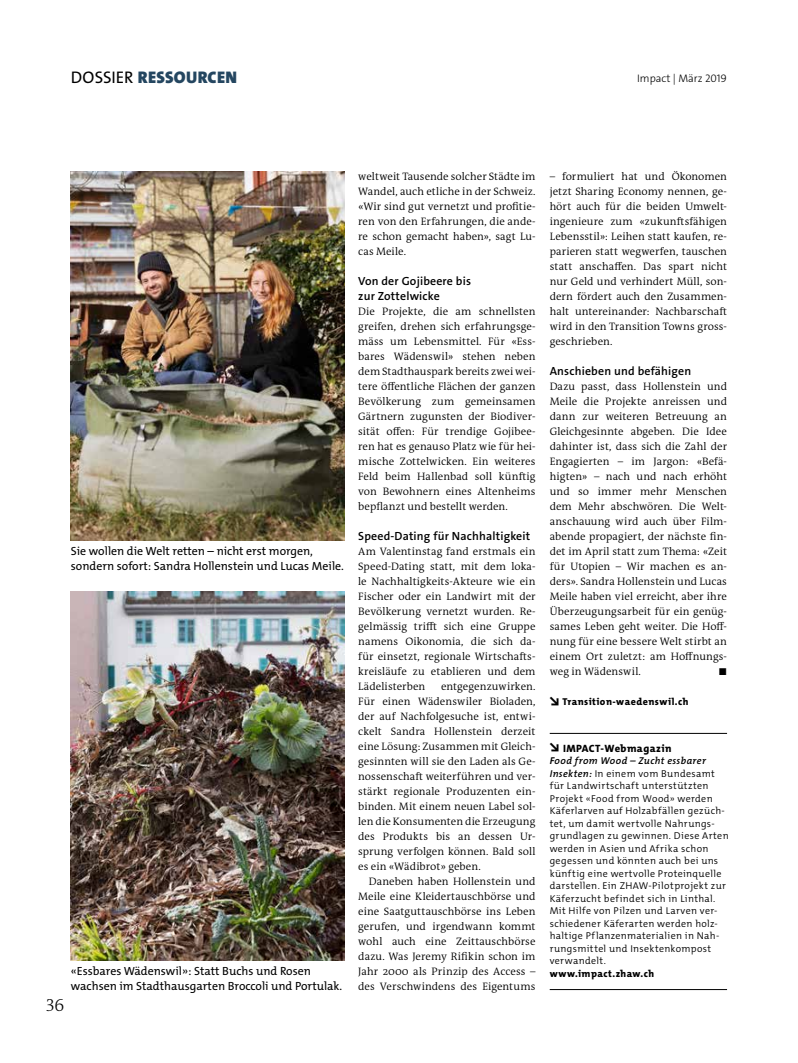
<style>
.page{position:relative;width:798px;height:1063px;background:#fff}
.page>*{position:absolute;margin:0;border:0;box-sizing:border-box;transform-origin:0 0}
.t1{font:300 17.5px "The Antiqua B W3";color:#000}
.t2{font:900 16.88px "The Sans Os F";letter-spacing:.02em;color:#244660}
.t3{font:11.88px/15px "The Mix Os F";color:#000}
.t4{font:600 11.88px/15px "The Sans Os F";letter-spacing:.015em;color:#000}
.t5{font:300 11px "The Sans Os F";color:#000}
.t6{font:300 10.88px/15px "The Antiqua B W4";letter-spacing:.005em;color:#000;text-align:justify}
.t7{font:800 10.62px "The Mix Os F";letter-spacing:.04em;color:#000}
.t8{font:300 10px/12.5px "The Mix Os F";letter-spacing:.035em;color:#000}
.t9{font:800 10px "The Mix Os F";letter-spacing:.04em;color:#000}
.s1{font-weight:400;color:#000}
.s2{font-weight:900;font-size:11.88px}
.s3{font-weight:700;font-style:italic}
.s4{font-weight:600;font-style:italic}
</style>
<div class="page">
<img style="left:71px;top:172px;width:273px;height:368px">
<img style="left:71px;top:592px;width:273px;height:368px">
<hr style="left:549px;top:733px;width:177px;height:1px;background:#000">
<hr style="left:549px;top:989px;width:177px;height:1px;background:#000">
<h2 class="t2" style="left:71px;top:67px;width:168px"><span class="s1">DOSSIER</span> RESSOURCEN</h2>
<p class="t5" style="left:637px;top:72px;width:91px">Impact | März 2019</p>
<p class="t3" style="left:71px;top:544px;width:274px">Sie wollen die Welt retten – nicht erst morgen, sondern sofort: Sandra Hollenstein und Lucas Meile.</p>
<p class="t3" style="left:71px;top:964px;width:272px">«Essbares Wädenswil»: Statt Buchs und Rosen wachsen im Stadthausgarten Broccoli und Portulak.</p>
<h1 class="t1" style="left:46px;top:994px;width:20px">36</h1>
<p class="t6" style="left:358px;top:169px;width:179px">weltweit Tausende solcher Städte im Wandel, auch etliche in der Schweiz. «Wir sind gut vernetzt und profitie&shy;ren von den Erfahrungen, die ande&shy;re schon gemacht haben», sagt Lu&shy;cas Meile.</p>
<p class="t4" style="left:358px;top:274px;width:114px">Von der Gojibeere bis zur Zottelwicke</p>
<p class="t6" style="left:358px;top:304px;width:179px">Die Projekte, die am schnellsten greifen, drehen sich erfahrungsge&shy;mäss um Lebensmittel. Für «Ess&shy;bares Wädenswil» stehen neben dem Stadthauspark bereits zwei wei&shy;tere öffentliche Flächen der ganzen Bevölkerung zum gemeinsamen Gärtnern zugunsten der Biodiver&shy;sität offen: Für trendige Gojibee&shy;ren hat es genauso Platz wie für hei&shy;mische Zottelwicken. Ein weiteres Feld beim Hallenbad soll künftig von Bewohnern eines Altenheims bepflanzt und bestellt werden.</p>
<p class="t4" style="left:358px;top:529px;width:173px">Speed-Dating für Nachhaltigkeit</p>
<p class="t6" style="left:358px;top:544px;width:179px">Am Valentinstag fand erstmals ein Speed-Dating statt, mit dem loka&shy;le Nachhaltigkeits-Akteure wie ein Fischer oder ein Landwirt mit der Bevölkerung vernetzt wurden. Re&shy;gelmässig trifft sich eine Gruppe namens Oikonomia, die sich da&shy;für einsetzt, regionale Wirtschafts&shy;kreisläufe zu etablieren und dem Lädelisterben</p>
<p class="t6" style="left:358px;top:679px;width:179px;text-indent:83px">entgegenzuwirken.<br>Für einen Wädenswiler Bioladen, der auf Nachfolgesuche ist, entwi&shy;ckelt Sandra Hollenstein derzeit eine Lösung: Zusammen mit Gleich&shy;gesinnten will sie den Laden als Ge&shy;nossenschaft weiterführen und ver&shy;stärkt regionale Produzenten ein&shy;binden. Mit einem neuen Label sol&shy;len die Konsumenten die Erzeugung des Produkts bis an dessen Ur&shy;sprung verfolgen können. Bald soll es ein «Wädibrot» geben.</p>
<p class="t6" style="left:358px;top:874px;width:179px;text-indent:11px">Daneben haben Hollenstein und Meile eine Kleidertauschbörse und eine Saatguttauschbörse ins Leben gerufen, und irgendwann kommt wohl auch eine Zeittauschbörse dazu. Was Jeremy Rifikin schon im Jahr 2000 als Prinzip des Access – des Verschwindens des Eigentums</p>
<p class="t6" style="left:549px;top:169px;width:179px">– formuliert hat und Ökonomen jetzt Sharing Economy nennen, ge&shy;hört auch für die beiden Umwelt&shy;ingenieure zum «zukunftsfähigen Lebensstil»: Leihen statt kaufen, re&shy;parieren statt wegwerfen, tauschen statt anschaffen. Das spart nicht nur Geld und verhindert Müll, son&shy;dern fördert auch den Zusammen&shy;halt untereinander: Nachbarschaft wird in den Transition Towns gross&shy;geschrieben.</p>
<p class="t4" style="left:549px;top:364px;width:143px">Anschieben und befähigen</p>
<p class="t6" style="left:549px;top:379px;width:179px">Dazu passt, dass Hollenstein und Meile die Projekte anreissen und dann zur weiteren Betreuung an Gleichgesinnte abgeben. Die Idee dahinter ist, dass sich die Zahl der Engagierten – im Jargon: «Befä&shy;higten» – nach und nach erhöht und so immer mehr Menschen dem Mehr abschwören. Die Welt&shy;anschauung wird auch über Film&shy;abende propagiert, der nächste fin&shy;det im April statt zum Thema: «Zeit für Utopien – Wir machen es an&shy;ders». Sandra Hollenstein und Lucas Meile haben viel erreicht, aber ihre Überzeugungsarbeit für ein genüg&shy;sames Leben geht weiter. Die Hoff&shy;nung für eine bessere Welt stirbt an einem Ort zuletzt: am Hoffnungs&shy;weg in Wädenswil.</p>
<p class="t9" style="left:718px;top:665px;width:10px">◼</p>
<p class="t9" style="left:549px;top:695px;width:140px"><span class="s2">↘</span> Transition-waedenswil.ch</p>
<p class="t7" style="left:549px;top:741px;width:123px"><span class="s2">↘</span> IMPACT-Webmagazin</p>
<p class="t8" style="left:549px;top:755px;width:180px"><span class="s3">F</span><span class="s4">ood from Wood – Zucht essbarer Insekten:</span> In einem vom Bundesamt für Landwirtschaft unterstützten Projekt «Food from Wood» werden Käferlarven auf Holzabfällen gezüch&shy;tet, um damit wertvolle Nahrungs&shy;grundlagen zu gewinnen. Diese Arten werden in Asien und Afrika schon gegessen und könnten auch bei uns künftig eine wertvolle Proteinquelle darstellen. Ein ZHAW-Pilotprojekt zur Käferzucht befindet sich in Linthal.<br>Mit Hilfe von Pilzen und Larven ver&shy;schiedener Käferarten werden holz&shy;haltige Pflanzenmaterialien in Nah&shy;rungsmittel und Insektenkompost verwandelt.</p>
<p class="t9" style="left:549px;top:967px;width:106px">www.impact.zhaw.ch</p>
</div>
